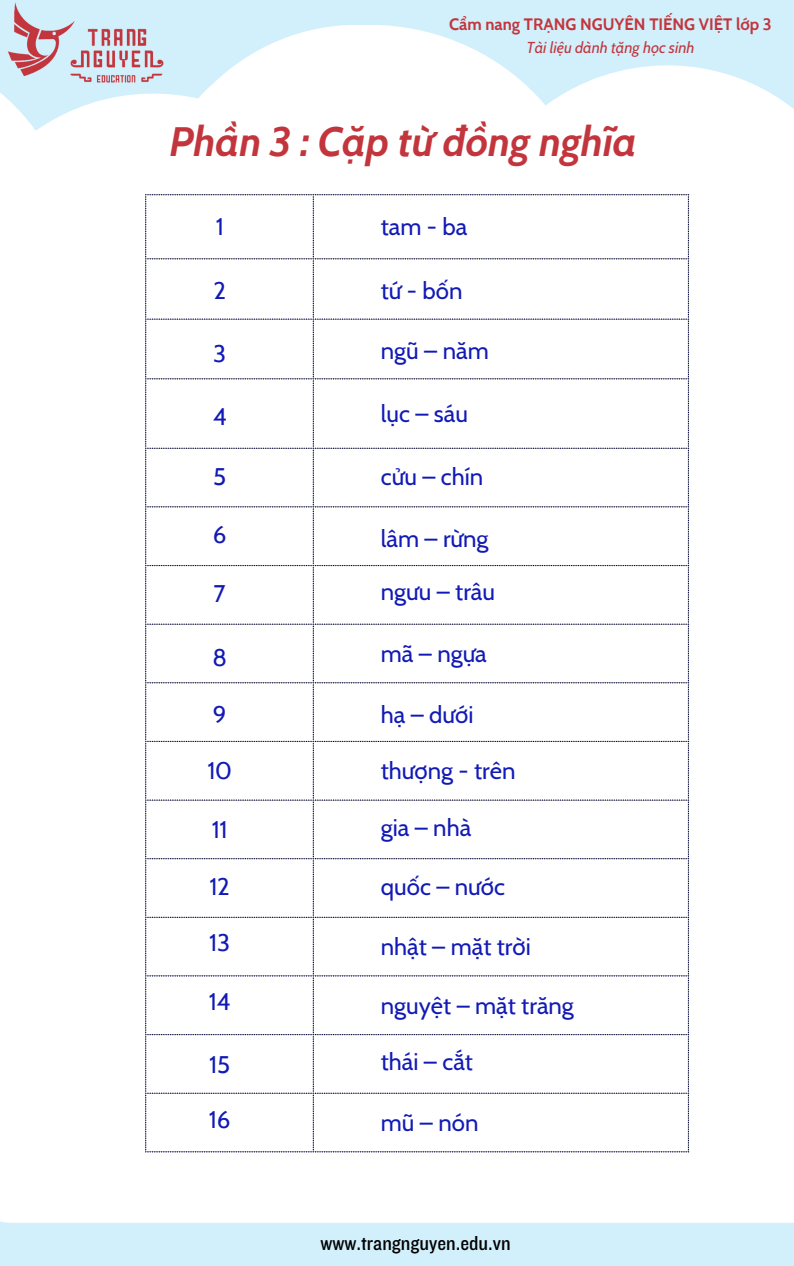
<style>
.page{position:relative;width:794px;height:1266px;background:#fff}
.page>*{position:absolute;margin:0;border:0;box-sizing:border-box;transform-origin:0 0}
.t1{font:italic 700 40.95px "Cabin";color:#c3353c}
.t2{font:24px "Cabin";color:#121ab6}
.t3{font:21px "Knockout 30";color:#000}
.t4{font:700 16.5px "Cabin";color:#c3353c}
.t5{font:italic 15.75px "Cabin";color:#c3353c}
</style>
<div class="page">
<div style="left:0;top:0;width:793px;height:1266px;background:#d1f0fc"></div>
<svg style="left:0;top:25px;width:793px;height:317px;fill:#fff"></svg>
<div style="left:0;top:342px;width:793px;height:880px;background:#fff"></div>
<img style="left:7px;top:2px;width:157px;height:84px">
<div style="left:145px;top:194px;width:169px;height:958px;background:#fff"></div>
<div style="left:315px;top:194px;width:373px;height:958px;background:#fff"></div>
<p class="t4" style="left:449px;top:14px;width:324px">Cẩm nang TRẠNG NGUYÊN TIẾNG VIỆT lớp 3</p>
<p class="t5" style="left:526px;top:38px;width:169px">Tài liệu dành tặng học sinh</p>
<p class="t1" style="left:169px;top:116px;width:468px">Phần 3 : Cặp từ đồng nghĩa</p>
<p class="t2" style="left:216px;top:212px;width:9px">1</p>
<p class="t2" style="left:380px;top:212px;width:88px">tam - ba</p>
<p class="t2" style="left:213px;top:275px;width:14px">2</p>
<p class="t2" style="left:380px;top:275px;width:83px">tứ - bốn</p>
<p class="t2" style="left:213px;top:339px;width:14px">3</p>
<p class="t2" style="left:212px;top:402px;width:15px">4</p>
<p class="t2" style="left:213px;top:461px;width:14px">5</p>
<p class="t2" style="left:213px;top:520px;width:15px">6</p>
<p class="t2" style="left:213px;top:579px;width:14px">7</p>
<p class="t2" style="left:212px;top:642px;width:16px">8</p>
<p class="t2" style="left:213px;top:699px;width:15px">9</p>
<p class="t2" style="left:207px;top:756px;width:26px">10</p>
<p class="t2" style="left:212px;top:815px;width:17px">11</p>
<p class="t2" style="left:209px;top:871px;width:22px">12</p>
<p class="t2" style="left:209px;top:928px;width:22px">13</p>
<p class="t2" style="left:209px;top:987px;width:23px">14</p>
<p class="t2" style="left:380px;top:336px;width:109px">ngũ – năm</p>
<p class="t2" style="left:380px;top:399px;width:89px">lục – sáu</p>
<p class="t2" style="left:380px;top:461px;width:104px">cửu – chín</p>
<p class="t2" style="left:380px;top:524px;width:109px">lâm – rừng</p>
<p class="t2" style="left:380px;top:576px;width:116px">ngưu – trâu</p>
<p class="t2" style="left:380px;top:639px;width:107px">mã – ngựa</p>
<p class="t2" style="left:380px;top:699px;width:94px">hạ – dưới</p>
<p class="t2" style="left:380px;top:756px;width:136px">thượng - trên</p>
<p class="t2" style="left:380px;top:813px;width:92px">gia – nhà</p>
<p class="t2" style="left:380px;top:871px;width:125px">quốc – nước</p>
<p class="t2" style="left:380px;top:932px;width:151px">nhật – mặt trời</p>
<p class="t2" style="left:380px;top:991px;width:194px">nguyệt – mặt trăng</p>
<p class="t2" style="left:209px;top:1049px;width:22px">15</p>
<p class="t2" style="left:380px;top:1047px;width:94px">thái – cắt</p>
<p class="t2" style="left:209px;top:1104px;width:23px">16</p>
<p class="t2" style="left:380px;top:1107px;width:99px">mũ – nón</p>
<p class="t3" style="left:320px;top:1229px;width:192px">www.trangnguyen.edu.vn</p>
</div>
